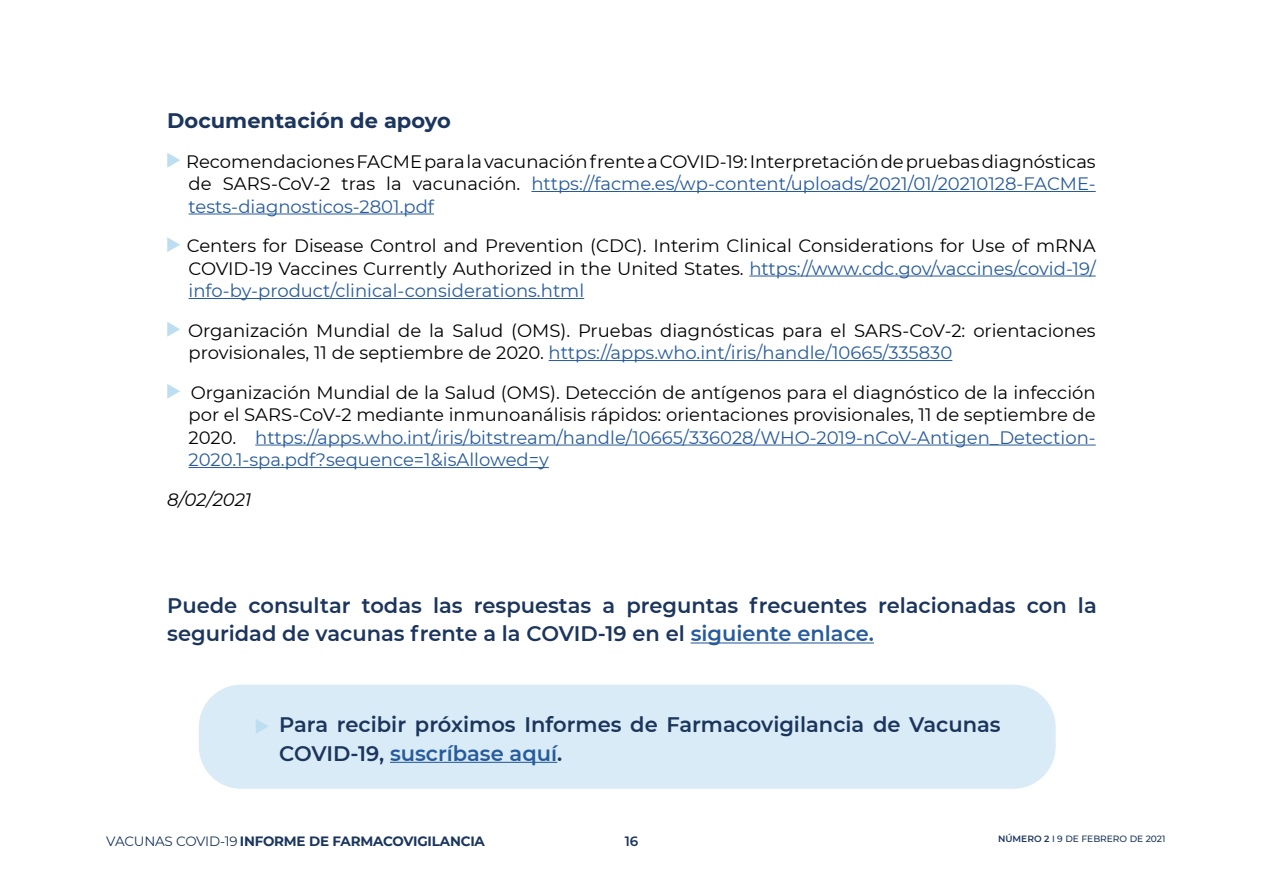
<style>
.page{position:relative;width:1263px;height:893px;background:#fff}
.page>*{position:absolute;margin:0;border:0;box-sizing:border-box;transform-origin:0 0}
.t1{font:600 21px/28.5px "Montserrat";color:#1b355d}
.t2{font:700 21px "Montserrat";color:#1b355d}
.t3{font:18px/22.5px "Montserrat";color:#000;text-align:justify}
.t4{font:italic 18px "Montserrat";color:#000}
.t5{font:700 13.5px "Montserrat";letter-spacing:-.015em;color:#1b355d}
.t6{font:600 13.5px "Montserrat";color:#1b355d}
.t7{font:500 9.15px "Montserrat";color:#1b355d}
.s1{color:#275b9b}
.s2{font-weight:400}
.s3{font-weight:600}
</style>
<div class="page">
<hr style="left:531px;top:191px;width:565px;height:1px;background:#275b9b">
<hr style="left:189px;top:214px;width:245px;height:1px;background:#275b9b">
<hr style="left:749px;top:276px;width:347px;height:1px;background:#275b9b">
<hr style="left:189px;top:298px;width:395px;height:1px;background:#275b9b">
<hr style="left:549px;top:360px;width:403px;height:1px;background:#275b9b">
<hr style="left:255px;top:445px;width:841px;height:1px;background:#275b9b">
<hr style="left:189px;top:467px;width:360px;height:1px;background:#275b9b">
<svg style="left:167px;top:153px;width:13px;height:15px"></svg>
<svg style="left:167px;top:237px;width:13px;height:15px"></svg>
<svg style="left:167px;top:322px;width:13px;height:15px"></svg>
<svg style="left:167px;top:384px;width:13px;height:15px"></svg>
<div style="left:199px;top:685px;width:857px;height:104px;background:#d8ebf6;border-radius:43px"></div>
<hr style="left:390px;top:762px;width:167px;height:1px;background:#275b9b">
<svg style="left:256px;top:719px;width:12px;height:14px"></svg>
<hr style="left:691px;top:642px;width:183px;height:1px;background:#275b9b">
<p class="t2" style="left:167px;top:106px;width:285px">Documentación de apoyo</p>
<p class="t3" style="left:186px;top:149px;width:911px">Recomendaciones FACME para la vacunación frente a COVID-19: Interpretación de pruebas diagnósticas de SARS-CoV-2 tras la vacunación. <span class="s1">https://facme.es/wp-content/uploads/2021/01/20210128-FACME&shy;tests-diagnosticos-2801.pdf</span></p>
<p class="t3" style="left:187px;top:234px;width:910px">Centers for Disease Control and Prevention (CDC). Interim Clinical Considerations for Use of mRNA COVID-19 Vaccines Currently Authorized in the United States. <span class="s1">https://www.cdc.gov/vaccines/covid-19/ info-by-product/clinical-considerations.html</span></p>
<p class="t3" style="left:188px;top:318px;width:909px">Organización Mundial de la Salud (OMS). Pruebas diagnósticas para el SARS-CoV-2: orientaciones provisionales, 11 de septiembre de 2020. <span class="s1">https://apps.who.int/iris/handle/10665/335830</span></p>
<p class="t3" style="left:189px;top:380px;width:909px">Organización Mundial de la Salud (OMS). Detección de antígenos para el diagnóstico de la infección por el SARS-CoV-2 mediante inmunoanálisis rápidos: orientaciones provisionales, 11 de septiembre de 2020. <span class="s1">https://apps.who.int/iris/bitstream/handle/10665/336028/WHO-2019-nCoV-Antigen_Detection-2020.1-spa.pdf?sequence=1&amp;isAllowed=y</span></p>
<p class="t4" style="left:167px;top:487px;width:86px">8/02/2021</p>
<p class="t1" style="left:167px;top:590px;width:931px">Puede consultar todas las respuestas a preguntas frecuentes relacionadas con la seguridad de vacunas frente a la COVID-19 en el <span class="s1">siguiente enlace.</span></p>
<p class="t1" style="left:279px;top:710px;width:723px">Para recibir próximos Informes de Farmacovigilancia de Vacunas<br>COVID-19, <span class="s1">suscríbase aquí</span>.</p>
<p class="t5" style="left:106px;top:831px;width:380px"><span class="s2">VACUNAS COVID-19</span> INFORME DE FARMACOVIGILANCIA</p>
<p class="t6" style="left:625px;top:831px;width:15px">16</p>
<p class="t7" style="left:998px;top:832px;width:169px"><span class="s3">NÚMERO 2</span> I 9 DE FEBRERO DE 2021</p>
</div>
